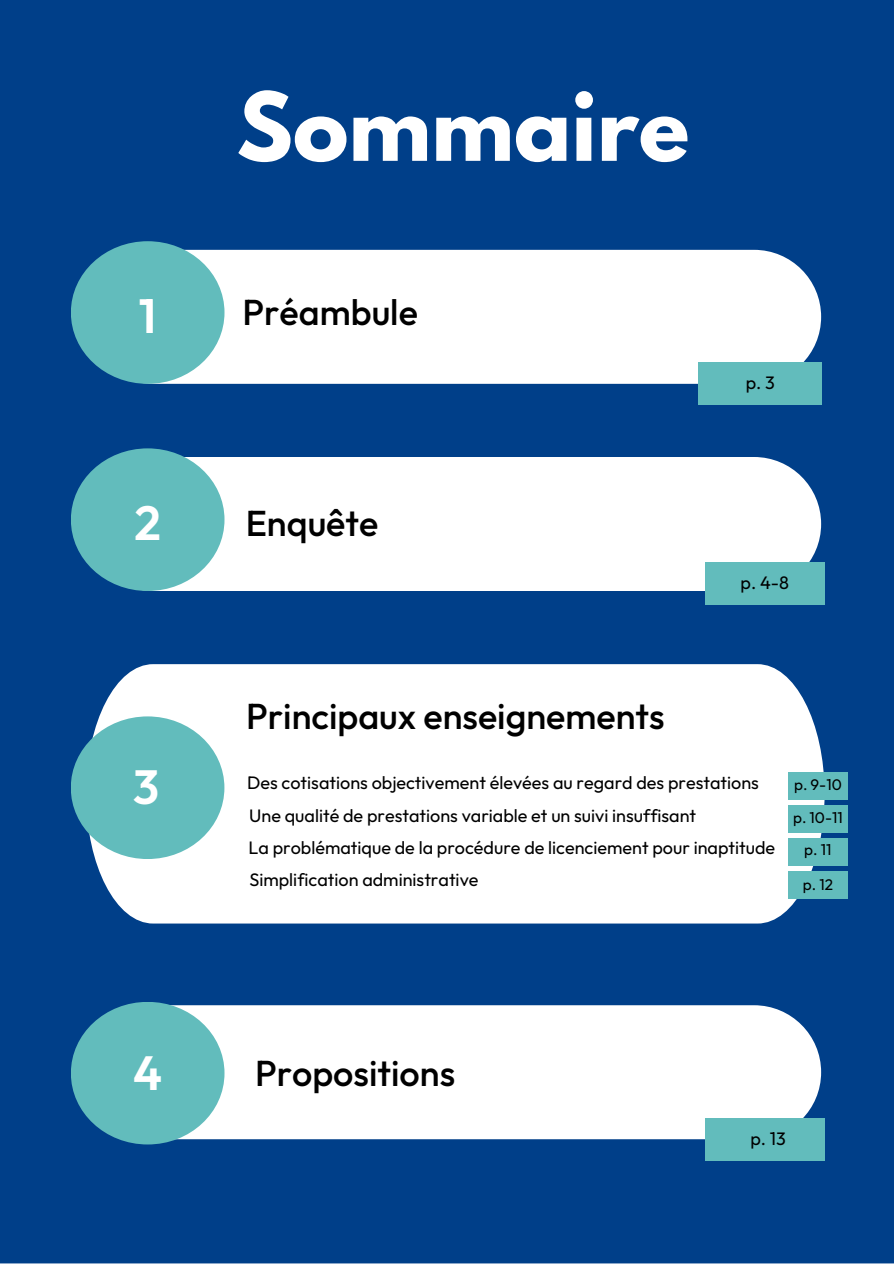
<style>
.page{position:relative;width:894px;height:1264px;background:#fff}
.page>*{position:absolute;margin:0;border:0;box-sizing:border-box;transform-origin:0 0}
.t1{font:700 84px "League Spartan";color:#fff}
.t2{font:600 48px "Outfit";color:#fff}
.t3{font:500 36px "Outfit";color:#000}
.t4{font:18px/32.4px "Outfit";color:#000}
.t5{font:15.3px/32.4px "Outfit";color:#000;text-align:center}
</style>
<div class="page">
<div style="left:0;top:0;width:893px;height:1263px;background:#003f89"></div>
<div style="left:86px;top:250px;width:734px;height:134px;background:#fff;border-radius:67px"></div>
<div style="left:86px;top:457px;width:734px;height:134px;background:#fff;border-radius:67px"></div>
<svg style="left:86px;top:664px;width:738px;height:259px"></svg>
<div style="left:86px;top:1005px;width:734px;height:134px;background:#fff;border-radius:67px"></div>
<div style="left:71px;top:241px;width:153px;height:143px;background:#62bcbc;border-radius:50%"></div>
<div style="left:71px;top:448px;width:153px;height:143px;background:#62bcbc;border-radius:50%"></div>
<div style="left:71px;top:716px;width:153px;height:143px;background:#62bcbc;border-radius:50%"></div>
<div style="left:71px;top:1001px;width:153px;height:143px;background:#62bcbc;border-radius:50%"></div>
<div style="left:698px;top:362px;width:122px;height:43px;background:#62bcbc"></div>
<div style="left:705px;top:562px;width:119px;height:43px;background:#62bcbc"></div>
<div style="left:705px;top:1117px;width:119px;height:43px;background:#62bcbc"></div>
<div style="left:787px;top:772px;width:60px;height:28px;background:#62bcbc"></div>
<div style="left:787px;top:805px;width:60px;height:28px;background:#62bcbc"></div>
<div style="left:787px;top:838px;width:60px;height:28px;background:#62bcbc"></div>
<div style="left:787px;top:871px;width:60px;height:28px;background:#62bcbc"></div>
<h1 class="t1" style="left:236px;top:61px;width:454px">Sommaire</h1>
<h2 class="t2" style="left:139px;top:285px;width:19px">1</h2>
<h3 class="t3" style="left:242px;top:289px;width:177px">Préambule</h3>
<p class="t4" style="left:745px;top:367px;width:31px">p. 3</p>
<h2 class="t2" style="left:134px;top:492px;width:28px">2</h2>
<h3 class="t3" style="left:245px;top:500px;width:134px">Enquête</h3>
<p class="t4" style="left:740px;top:567px;width:50px">p. 4-8</p>
<h3 class="t3" style="left:246px;top:692px;width:420px">Principaux enseignements</h3>
<h2 class="t2" style="left:133px;top:755px;width:28px">3</h2>
<p class="t4" style="left:247px;top:766px;width:529px">Des cotisations objectivement élevées au regard des prestations Une qualité de prestations variable et un suivi insuffisant<br>La problématique de la procédure de licenciement pour inaptitude Simplification administrative</p>
<p class="t5" style="left:792px;top:769px;width:51px">p. 9-10 p. 10-11 p. 11</p>
<p class="t5" style="left:802px;top:868px;width:32px">p. 12</p>
<h2 class="t2" style="left:133px;top:1041px;width:30px">4</h2>
<h3 class="t3" style="left:255px;top:1049px;width:201px">Propositions</h3>
<p class="t4" style="left:750px;top:1122px;width:37px">p. 13</p>
</div>
